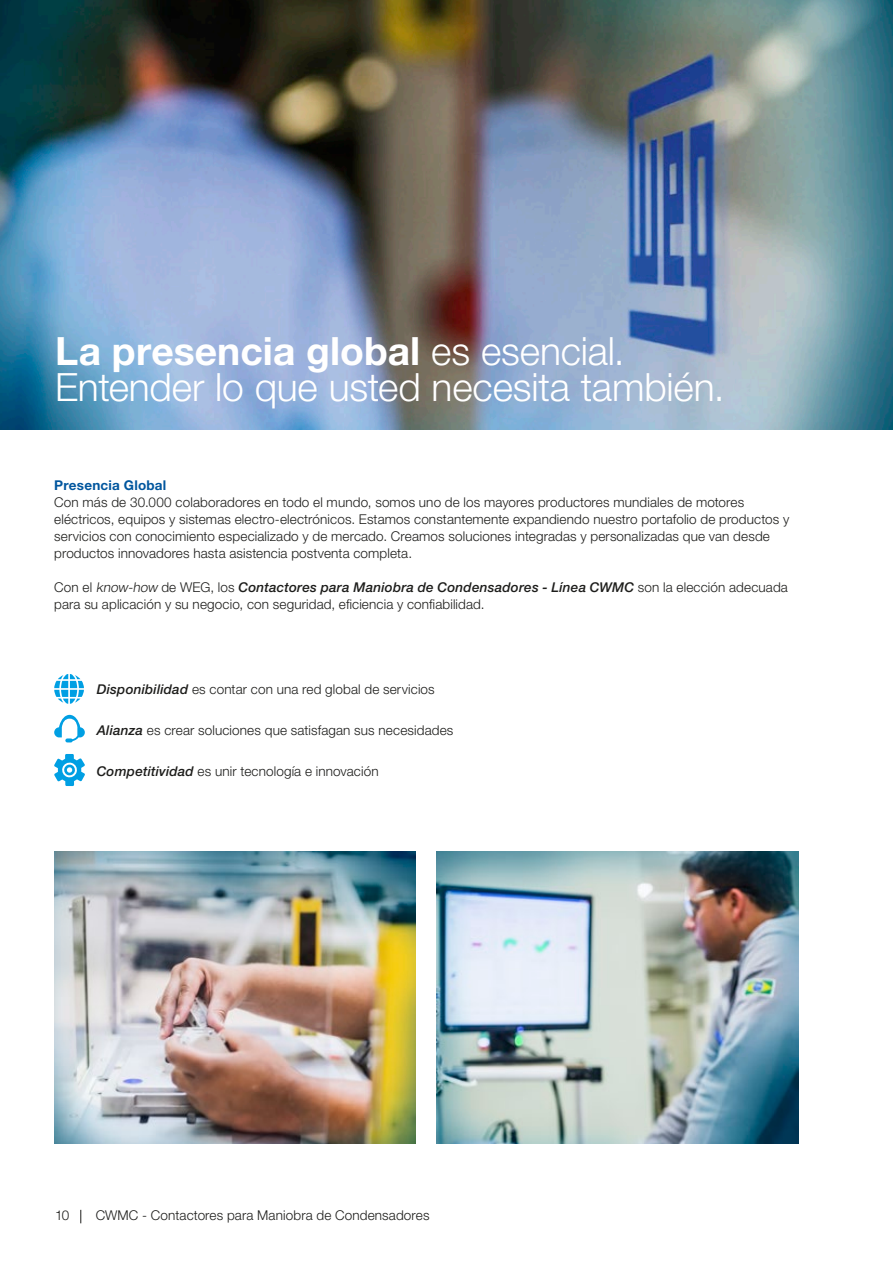
<style>
.page{position:relative;width:893px;height:1263px;background:#fff}
.page>*{position:absolute;margin:0;border:0;box-sizing:border-box;transform-origin:0 0}
.t1{font:300 39px/36px "Helvetica Neue LT Pro";letter-spacing:-.005em;color:#fff}
.t2{font:300 13.5px/17px "Helvetica Neue LT Pro";letter-spacing:.01em;color:#1d1d1b}
.t3{font:700 13.5px "Helvetica Neue LT Pro";letter-spacing:.02em;color:#00569e}
.s1{font-weight:700}
.s2{font-style:italic}
.s3{font-weight:500;font-style:italic}
</style>
<div class="page">
<svg style="left:80px;top:1210px;width:1px;height:13px"></svg>
<img style="left:0;top:0;width:893px;height:429px">
<svg style="left:54px;top:674px;width:30px;height:30px"></svg>
<svg style="left:54px;top:715px;width:31px;height:27px"></svg>
<svg style="left:54px;top:754px;width:31px;height:32px"></svg>
<img style="left:54px;top:851px;width:362px;height:293px">
<img style="left:437px;top:851px;width:361px;height:293px">
<h1 class="t1" style="left:55px;top:333px;width:671px"><span class="s1">La presencia global</span> es esencial.<br>Entender lo que usted necesita también.</h1>
<p class="t3" style="left:54px;top:477px;width:114px">Presencia Global</p>
<p class="t2" style="left:54px;top:494px;width:737px">Con más de 30.000 colaboradores en todo el mundo, somos uno de los mayores productores mundiales de motores eléctricos, equipos y sistemas electro-electrónicos. Estamos constantemente expandiendo nuestro portafolio de productos y servicios con conocimiento especializado y de mercado. Creamos soluciones integradas y personalizadas que van desde productos innovadores hasta asistencia postventa completa.</p>
<p class="t2" style="left:54px;top:579px;width:735px">Con el <span class="s2">know-how</span> de WEG, los <span class="s3">Contactores para Maniobra de Condensadores - Línea CWMC</span> son la elección adecuada para su aplicación y su negocio, con seguridad, eficiencia y confiabilidad.</p>
<p class="t2" style="left:97px;top:680px;width:339px"><span class="s3">Disponibilidad</span> es contar con una red global de servicios</p>
<p class="t2" style="left:97px;top:721px;width:358px"><span class="s3">Alianza</span> es crear soluciones que satisfagan sus necesidades</p>
<p class="t2" style="left:97px;top:762px;width:283px"><span class="s3">Competitividad</span> es unir tecnología e innovación</p>
<p class="t2" style="left:55px;top:1207px;width:16px">10</p>
<p class="t2" style="left:96px;top:1207px;width:335px">CWMC - Contactores para Maniobra de Condensadores</p>
</div>
